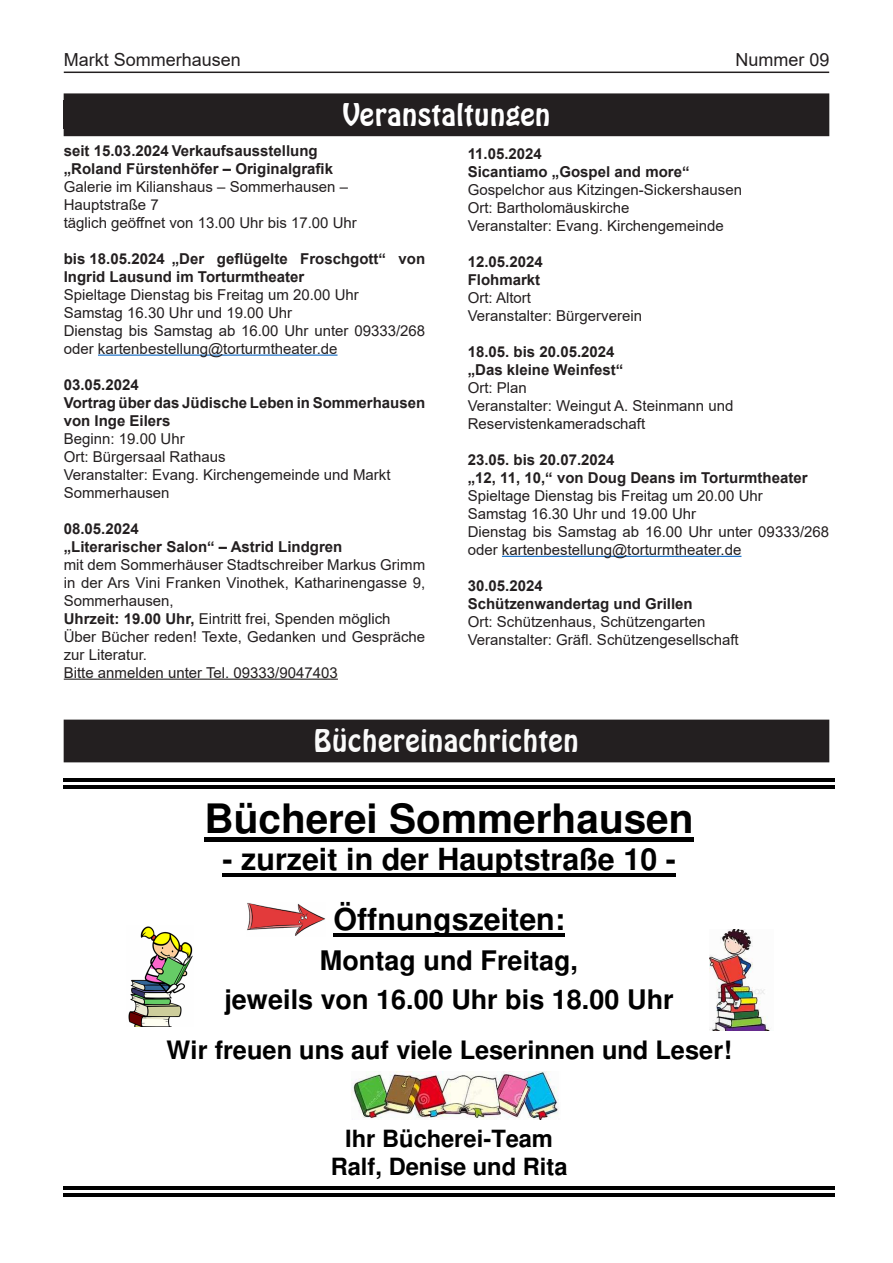
<style>
.page{position:relative;width:893px;height:1263px;background:#fff}
.page>*{position:absolute;margin:0;border:0;box-sizing:border-box;transform-origin:0 0}
.t1{font:700 40.5px "Helvetica";color:#000}
.t2{font:700 30.45px/60.3px "Helvetica";color:#000;text-align:center}
.t3{font:30px "Hobo BT";color:#fafafa}
.t4{font:30px "Hobo BT";color:#fff}
.t5{font:700 27px/39px "Helvetica";color:#000;text-align:center}
.t6{font:700 25.35px "Helvetica";color:#000}
.t7{font:700 23.7px/27.2px "Helvetica";color:#000;text-align:center}
.t8{font:18px "Arial";color:#231f20}
.t9{font:15px/18px "Arial";color:#231f20}
.t10{font:700 15px/18px "Arial";color:#231f20}
.s1{font-weight:700}
</style>
<div class="page">
<hr style="left:64px;top:72px;width:765px;height:1px;background:#231f20">
<div style="left:64px;top:94px;width:765px;height:42px;background:#231f20"></div>
<hr style="left:98px;top:355px;width:239px;height:1px;background:#0563c1">
<hr style="left:64px;top:679px;width:274px;height:1px;background:#231f20">
<hr style="left:502px;top:556px;width:239px;height:1px;background:#0563c1">
<div style="left:64px;top:720px;width:765px;height:42px;background:#231f20"></div>
<hr style="left:63px;top:785px;width:772px;height:4px;background:#000">
<hr style="left:63px;top:778px;width:772px;height:4px;background:#000">
<hr style="left:205px;top:837px;width:489px;height:4px;background:#000">
<hr style="left:223px;top:873px;width:453px;height:3px;background:#000">
<hr style="left:333px;top:933px;width:232px;height:3px;background:#000">
<hr style="left:63px;top:1186px;width:772px;height:3px;background:#000">
<hr style="left:63px;top:1193px;width:772px;height:4px;background:#000">
<img style="left:710px;top:930px;width:59px;height:100px">
<img style="left:128px;top:926px;width:65px;height:100px">
<img style="left:352px;top:1072px;width:207px;height:48px">
<img style="left:247px;top:903px;width:78px;height:33px">
<p class="t8" style="left:64px;top:48px;width:179px">Markt Sommerhausen</p>
<p class="t8" style="left:735px;top:48px;width:96px">Nummer 09</p>
<h3 class="t4" style="left:342px;top:97px;width:210px">Veranstaltungen</h3>
<p class="t10" style="left:64px;top:141px;width:271px">seit 15.03.2024 Verkaufsausstellung „Roland Fürstenhöfer – Originalgrafik</p>
<p class="t9" style="left:64px;top:177px;width:295px">Galerie im Kilianshaus – Sommerhausen –<br>Hauptstraße 7<br>täglich geöffnet von 13.00 Uhr bis 17.00 Uhr</p>
<p class="t10" style="left:64px;top:249px;width:363px">bis 18.05.2024 „Der geflügelte Froschgott“ von<br>Ingrid Lausund im Torturmtheater</p>
<p class="t9" style="left:64px;top:285px;width:363px">Spieltage Dienstag bis Freitag um 20.00 Uhr<br>Samstag 16.30 Uhr und 19.00 Uhr<br>Dienstag bis Samstag ab 16.00 Uhr unter 09333/268 oder kartenbestellung@torturmtheater.de</p>
<p class="t10" style="left:64px;top:375px;width:363px">03.05.2024<br>Vortrag über das Jüdische Leben in Sommerhausen von Inge Eilers</p>
<p class="t9" style="left:64px;top:429px;width:328px">Beginn: 19.00 Uhr<br>Ort: Bürgersaal Rathaus<br>Veranstalter: Evang. Kirchengemeinde und Markt<br>Sommerhausen</p>
<p class="t10" style="left:64px;top:519px;width:280px">08.05.2024<br>„Literarischer Salon“ – Astrid Lindgren</p>
<p class="t9" style="left:64px;top:555px;width:363px">mit dem Sommerhäuser Stadtschreiber Markus Grimm in der Ars Vini Franken Vinothek, Katharinengasse 9, Sommerhausen,<br><span class="s1">Uhrzeit: 19.00 Uhr,</span> Eintritt frei, Spenden möglich Über Bücher reden! Texte, Gedanken und Gespräche zur Literatur.<br>Bitte anmelden unter Tel. 09333/9047403</p>
<p class="t10" style="left:468px;top:145px;width:223px">11.05.2024<br>Sicantiamo „Gospel and more“</p>
<p class="t9" style="left:468px;top:180px;width:276px">Gospelchor aus Kitzingen-Sickershausen<br>Ort: Bartholomäuskirche<br>Veranstalter: Evang. Kirchengemeinde</p>
<p class="t10" style="left:468px;top:253px;width:77px">12.05.2024<br>Flohmarkt</p>
<p class="t9" style="left:468px;top:288px;width:176px">Ort: Altort<br>Veranstalter: Bürgerverein</p>
<p class="t10" style="left:468px;top:343px;width:157px">18.05. bis 20.05.2024 „Das kleine Weinfest“</p>
<p class="t9" style="left:468px;top:378px;width:267px">Ort: Plan<br>Veranstalter: Weingut A. Steinmann und<br>Reservistenkameradschaft</p>
<p class="t10" style="left:468px;top:451px;width:341px">23.05. bis 20.07.2024<br>„12, 11, 10,“ von Doug Deans im Torturmtheater</p>
<p class="t9" style="left:468px;top:486px;width:363px">Spieltage Dienstag bis Freitag um 20.00 Uhr<br>Samstag 16.30 Uhr und 19.00 Uhr<br>Dienstag bis Samstag ab 16.00 Uhr unter 09333/268 oder kartenbestellung@torturmtheater.de</p>
<p class="t10" style="left:468px;top:577px;width:227px">30.05.2024<br>Schützenwandertag und Grillen</p>
<p class="t9" style="left:468px;top:612px;width:272px">Ort: Schützenhaus, Schützengarten<br>Veranstalter: Gräfl. Schützengesellschaft</p>
<h3 class="t3" style="left:314px;top:723px;width:267px">Büchereinachrichten</h3>
<h1 class="t1" style="left:205px;top:795px;width:490px">Bücherei Sommerhausen</h1>
<h2 class="t2" style="left:223px;top:829px;width:455px">- zurzeit in der Hauptstraße 10 -<br>Öffnungszeiten:</h2>
<h3 class="t5" style="left:224px;top:941px;width:451px">Montag und Freitag,<br>jeweils von 16.00 Uhr bis 18.00 Uhr</h3>
<h3 class="t6" style="left:167px;top:1036px;width:567px">Wir freuen uns auf viele Leserinnen und Leser!</h3>
<h3 class="t7" style="left:331px;top:1125px;width:238px">Ihr Bücherei-Team<br>Ralf, Denise und Rita</h3>
</div>
